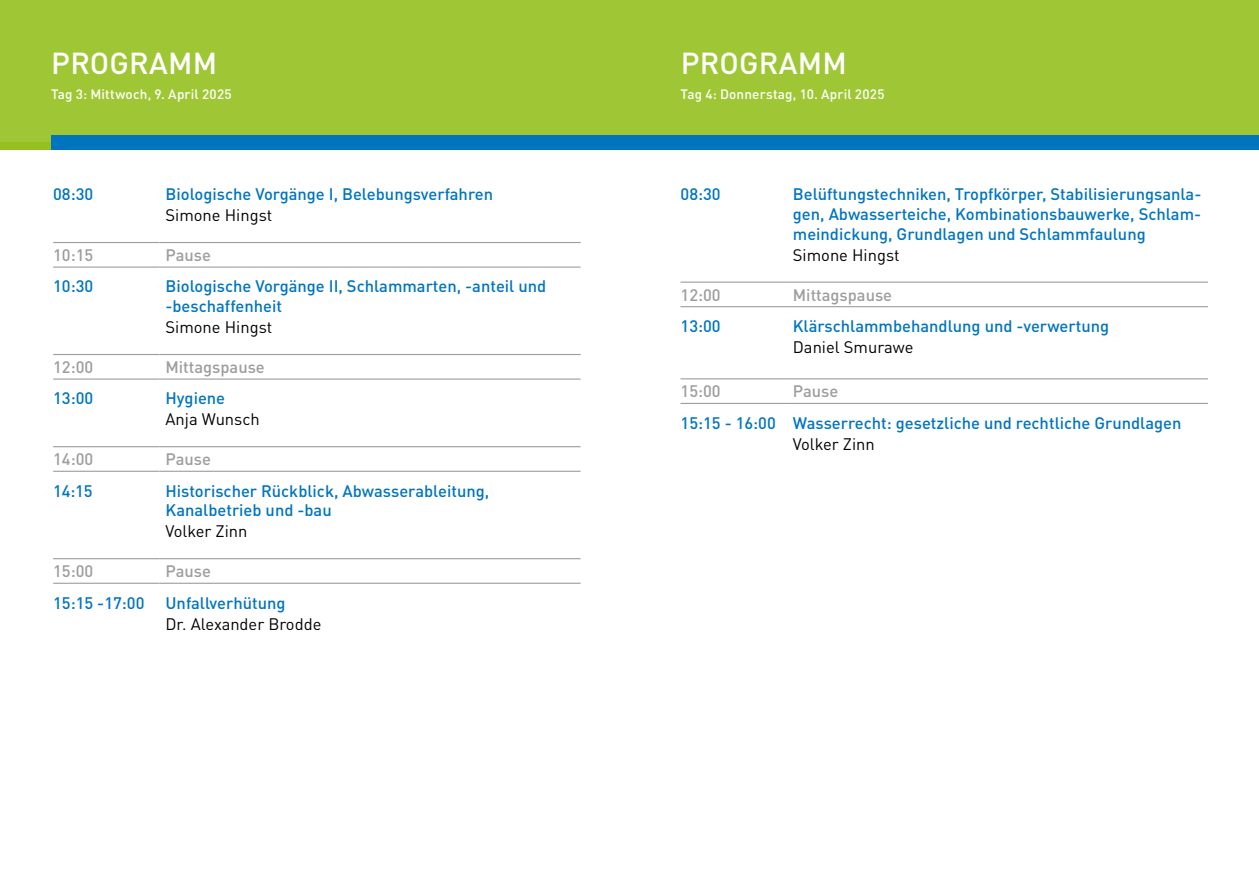
<style>
.page{position:relative;width:1259px;height:893px;background:#fff}
.page>*{position:absolute;margin:0;border:0;box-sizing:border-box;transform-origin:0 0}
.t1{font:500 30px "DINOT";letter-spacing:.01em;color:#fff}
.t2{font:500 16.5px/19.8px "DINOT";color:#0075bf}
.t3{font:16.5px "DINOT";color:#000}
.t4{font:500 16.5px "DINOT";color:#9d9d9c}
.t5{font:500 13.5px "DINOT";letter-spacing:.015em;color:#fff}
</style>
<div class="page">
<div style="left:0;top:0;width:1259px;height:148px;background:#9fc735"></div>
<div style="left:0;top:142px;width:64px;height:7px;background:#95c11f"></div>
<hr style="left:53px;top:242px;width:106px;height:1px;background:#9d9d9c">
<hr style="left:159px;top:242px;width:421px;height:1px;background:#9d9d9c">
<hr style="left:53px;top:267px;width:106px;height:1px;background:#9d9d9c">
<hr style="left:159px;top:267px;width:421px;height:1px;background:#9d9d9c">
<hr style="left:53px;top:354px;width:106px;height:1px;background:#9d9d9c">
<hr style="left:159px;top:354px;width:421px;height:1px;background:#9d9d9c">
<hr style="left:53px;top:378px;width:106px;height:2px;background:#9d9d9c">
<hr style="left:159px;top:378px;width:421px;height:2px;background:#9d9d9c">
<hr style="left:53px;top:446px;width:106px;height:1px;background:#9d9d9c">
<hr style="left:159px;top:446px;width:421px;height:1px;background:#9d9d9c">
<hr style="left:53px;top:471px;width:106px;height:1px;background:#9d9d9c">
<hr style="left:159px;top:471px;width:421px;height:1px;background:#9d9d9c">
<hr style="left:53px;top:558px;width:106px;height:1px;background:#9d9d9c">
<hr style="left:159px;top:558px;width:421px;height:1px;background:#9d9d9c">
<hr style="left:53px;top:583px;width:106px;height:1px;background:#9d9d9c">
<hr style="left:159px;top:583px;width:421px;height:1px;background:#9d9d9c">
<hr style="left:680px;top:282px;width:107px;height:1px;background:#9d9d9c">
<hr style="left:787px;top:282px;width:421px;height:1px;background:#9d9d9c">
<hr style="left:680px;top:306px;width:107px;height:1px;background:#9d9d9c">
<hr style="left:787px;top:306px;width:421px;height:1px;background:#9d9d9c">
<hr style="left:680px;top:378px;width:107px;height:1px;background:#9d9d9c">
<hr style="left:787px;top:378px;width:421px;height:1px;background:#9d9d9c">
<hr style="left:680px;top:403px;width:107px;height:1px;background:#9d9d9c">
<hr style="left:787px;top:403px;width:421px;height:1px;background:#9d9d9c">
<div style="left:51px;top:135px;width:1208px;height:14px;background:#0075bf"></div>
<h1 class="t1" style="left:51px;top:39px;width:168px">PROGRAMM</h1>
<p class="t5" style="left:51px;top:84px;width:182px">Tag 3: Mittwoch, 9. April 2025</p>
<p class="t2" style="left:53px;top:183px;width:42px">08:30</p>
<p class="t2" style="left:165px;top:183px;width:329px">Biologische Vorgänge I, Belebungsverfahren</p>
<p class="t3" style="left:165px;top:203px;width:108px">Simone Hingst</p>
<p class="t4" style="left:53px;top:242px;width:42px">10:15</p>
<p class="t4" style="left:165px;top:242px;width:47px">Pause</p>
<p class="t2" style="left:53px;top:276px;width:42px">10:30</p>
<p class="t2" style="left:165px;top:276px;width:382px">Biologische Vorgänge II, Schlammarten, -anteil und -beschaffenheit</p>
<p class="t3" style="left:165px;top:315px;width:108px">Simone Hingst</p>
<p class="t4" style="left:53px;top:354px;width:42px">12:00</p>
<p class="t4" style="left:165px;top:354px;width:101px">Mittagspause</p>
<p class="t2" style="left:53px;top:388px;width:42px">13:00</p>
<p class="t2" style="left:165px;top:388px;width:61px">Hygiene</p>
<p class="t3" style="left:165px;top:407px;width:96px">Anja Wunsch</p>
<p class="t4" style="left:53px;top:447px;width:42px">14:00</p>
<p class="t4" style="left:165px;top:447px;width:47px">Pause</p>
<p class="t2" style="left:53px;top:480px;width:41px">14:15</p>
<p class="t2" style="left:165px;top:480px;width:325px">Historischer Rückblick, Abwasserableitung,<br>Kanalbetrieb und -bau</p>
<p class="t3" style="left:165px;top:519px;width:83px">Volker Zinn</p>
<p class="t4" style="left:53px;top:559px;width:42px">15:00</p>
<p class="t4" style="left:165px;top:559px;width:47px">Pause</p>
<p class="t2" style="left:53px;top:592px;width:93px">15:15 -17:00</p>
<p class="t2" style="left:165px;top:592px;width:122px">Unfallverhütung</p>
<p class="t3" style="left:165px;top:611px;width:157px">Dr. Alexander Brodde</p>
<h1 class="t1" style="left:680px;top:39px;width:168px">PROGRAMM</h1>
<p class="t5" style="left:680px;top:84px;width:205px">Tag 4: Donnerstag, 10. April 2025</p>
<p class="t2" style="left:680px;top:183px;width:42px">08:30</p>
<p class="t2" style="left:793px;top:183px;width:410px;text-align:justify">Belüftungstechniken, Tropfkörper, Stabilisierungsanla&shy;gen, Abwasserteiche, Kombinationsbauwerke, Schlam&shy;meindickung, Grundlagen und Schlammfaulung</p>
<p class="t3" style="left:793px;top:242px;width:108px">Simone Hingst</p>
<p class="t4" style="left:680px;top:282px;width:42px">12:00</p>
<p class="t4" style="left:793px;top:282px;width:101px">Mittagspause</p>
<p class="t2" style="left:680px;top:315px;width:42px">13:00</p>
<p class="t2" style="left:793px;top:315px;width:318px">Klärschlammbehandlung und -verwertung</p>
<p class="t3" style="left:793px;top:334px;width:122px">Daniel Smurawe</p>
<p class="t4" style="left:680px;top:379px;width:42px">15:00</p>
<p class="t4" style="left:793px;top:379px;width:47px">Pause</p>
<p class="t2" style="left:680px;top:412px;width:502px">15:15 - 16:00 Wasserrecht: gesetzliche und rechtliche Grundlagen</p>
<p class="t3" style="left:793px;top:431px;width:83px">Volker Zinn</p>
</div>
